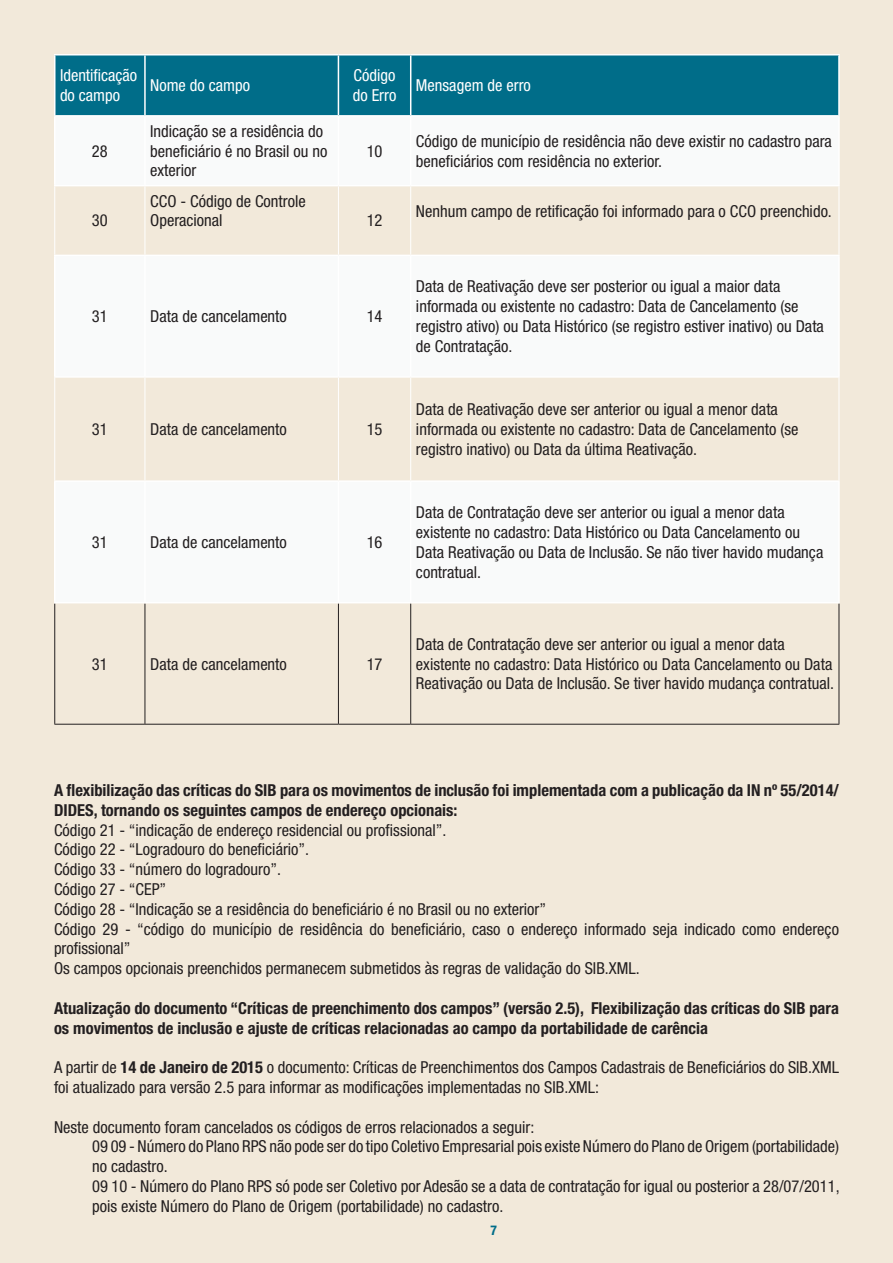
<style>
.page{position:relative;width:893px;height:1263px;background:#f2e9da}
.page>*{position:absolute;margin:0;border:0;box-sizing:border-box;transform-origin:0 0}
.t1{font:condensed 16.5px/19.8px "Helvetica Neue LT Std";color:#231f20}
.t2{font:700 condensed 16.5px/19.8px "Helvetica Neue LT Std";color:#231f20}
.t3{font:condensed 16.5px/19.8px "Helvetica Neue LT Std";color:#fff}
.t4{font:700 condensed 13.5px "Helvetica Neue LT Std";color:#006d89}
.s1{font-weight:700}
</style>
<div class="page">
<div style="left:56px;top:56px;width:782px;height:59px;background:#006d89"></div>
<svg style="left:55px;top:117px;width:784px;height:485px;fill:#f9fafa"></svg>
<hr style="left:54px;top:603px;width:1px;height:121px;background:#231f20">
<hr style="left:145px;top:603px;width:1px;height:121px;background:#231f20">
<hr style="left:338px;top:603px;width:1px;height:121px;background:#231f20">
<hr style="left:410px;top:603px;width:1px;height:121px;background:#231f20">
<hr style="left:839px;top:603px;width:1px;height:121px;background:#231f20">
<hr style="left:54px;top:724px;width:91px;height:1px;background:#231f20">
<hr style="left:145px;top:724px;width:193px;height:1px;background:#231f20">
<hr style="left:338px;top:724px;width:73px;height:1px;background:#231f20">
<hr style="left:411px;top:724px;width:428px;height:1px;background:#231f20">
<hr style="left:54px;top:54px;width:91px;height:2px;background:#fff">
<hr style="left:54px;top:56px;width:2px;height:59px;background:#fff">
<hr style="left:145px;top:54px;width:193px;height:2px;background:#fff">
<hr style="left:144px;top:56px;width:2px;height:59px;background:#fff">
<hr style="left:338px;top:54px;width:73px;height:2px;background:#fff">
<hr style="left:338px;top:56px;width:1px;height:59px;background:#fff">
<hr style="left:411px;top:54px;width:429px;height:2px;background:#fff">
<hr style="left:410px;top:56px;width:1px;height:59px;background:#fff">
<hr style="left:838px;top:56px;width:2px;height:59px;background:#fff">
<hr style="left:54px;top:186px;width:1px;height:69px;background:#fff">
<hr style="left:145px;top:186px;width:1px;height:69px;background:#fff">
<hr style="left:338px;top:186px;width:1px;height:69px;background:#fff">
<hr style="left:410px;top:186px;width:1px;height:69px;background:#fff">
<hr style="left:839px;top:186px;width:1px;height:69px;background:#fff">
<hr style="left:54px;top:378px;width:1px;height:102px;background:#fff">
<hr style="left:145px;top:378px;width:1px;height:102px;background:#fff">
<hr style="left:338px;top:378px;width:1px;height:102px;background:#fff">
<hr style="left:410px;top:378px;width:1px;height:102px;background:#fff">
<hr style="left:839px;top:378px;width:1px;height:102px;background:#fff">
<hr style="left:54px;top:115px;width:91px;height:2px;background:#fff">
<hr style="left:54px;top:480px;width:91px;height:2px;background:#fff">
<hr style="left:145px;top:115px;width:193px;height:2px;background:#fff">
<hr style="left:145px;top:480px;width:193px;height:2px;background:#fff">
<hr style="left:338px;top:115px;width:73px;height:2px;background:#fff">
<hr style="left:338px;top:480px;width:73px;height:2px;background:#fff">
<hr style="left:411px;top:115px;width:429px;height:2px;background:#fff">
<hr style="left:411px;top:480px;width:429px;height:2px;background:#fff">
<hr style="left:54px;top:117px;width:2px;height:68px;background:#fff">
<hr style="left:54px;top:185px;width:91px;height:1px;background:#fff">
<hr style="left:144px;top:117px;width:2px;height:68px;background:#fff">
<hr style="left:145px;top:185px;width:193px;height:1px;background:#fff">
<hr style="left:338px;top:117px;width:1px;height:68px;background:#fff">
<hr style="left:338px;top:185px;width:73px;height:1px;background:#fff">
<hr style="left:410px;top:117px;width:1px;height:68px;background:#fff">
<hr style="left:838px;top:117px;width:2px;height:68px;background:#fff">
<hr style="left:411px;top:185px;width:429px;height:1px;background:#fff">
<hr style="left:54px;top:255px;width:91px;height:1px;background:#fff">
<hr style="left:54px;top:256px;width:2px;height:120px;background:#fff">
<hr style="left:54px;top:376px;width:91px;height:2px;background:#fff">
<hr style="left:145px;top:255px;width:193px;height:1px;background:#fff">
<hr style="left:144px;top:256px;width:2px;height:120px;background:#fff">
<hr style="left:145px;top:376px;width:193px;height:2px;background:#fff">
<hr style="left:338px;top:255px;width:73px;height:1px;background:#fff">
<hr style="left:338px;top:256px;width:1px;height:120px;background:#fff">
<hr style="left:338px;top:376px;width:73px;height:2px;background:#fff">
<hr style="left:411px;top:255px;width:429px;height:1px;background:#fff">
<hr style="left:410px;top:256px;width:1px;height:120px;background:#fff">
<hr style="left:838px;top:256px;width:2px;height:120px;background:#fff">
<hr style="left:411px;top:376px;width:429px;height:2px;background:#fff">
<hr style="left:54px;top:482px;width:2px;height:120px;background:#fff">
<hr style="left:54px;top:602px;width:91px;height:1px;background:#fff">
<hr style="left:144px;top:482px;width:2px;height:120px;background:#fff">
<hr style="left:145px;top:602px;width:193px;height:1px;background:#fff">
<hr style="left:338px;top:482px;width:1px;height:120px;background:#fff">
<hr style="left:338px;top:602px;width:73px;height:1px;background:#fff">
<hr style="left:410px;top:482px;width:1px;height:120px;background:#fff">
<hr style="left:838px;top:482px;width:2px;height:120px;background:#fff">
<hr style="left:411px;top:602px;width:429px;height:1px;background:#fff">
<p class="t3" style="left:60px;top:65px;width:79px">Identificação do campo</p>
<p class="t3" style="left:150px;top:75px;width:101px">Nome do campo</p>
<p class="t3" style="left:353px;top:65px;width:45px">Código do Erro</p>
<p class="t3" style="left:416px;top:75px;width:116px">Mensagem de erro</p>
<p class="t1" style="left:92px;top:141px;width:17px">28</p>
<p class="t1" style="left:92px;top:211px;width:17px">30</p>
<p class="t1" style="left:150px;top:121px;width:179px">Indicação se a residência do beneficiário é no Brasil ou no exterior</p>
<p class="t1" style="left:150px;top:191px;width:157px">CCO - Código de Controle<br>Operacional</p>
<p class="t1" style="left:367px;top:141px;width:17px">10</p>
<p class="t1" style="left:416px;top:131px;width:417px">Código de município de residência não deve existir no cadastro para beneficiários com residência no exterior.</p>
<p class="t1" style="left:367px;top:211px;width:17px">12</p>
<p class="t1" style="left:416px;top:201px;width:417px">Nenhum campo de retificação foi informado para o CCO preenchido.</p>
<p class="t1" style="left:92px;top:306px;width:17px">31</p>
<p class="t1" style="left:150px;top:306px;width:138px">Data de cancelamento</p>
<p class="t1" style="left:367px;top:306px;width:17px">14</p>
<p class="t1" style="left:92px;top:419px;width:17px">31</p>
<p class="t1" style="left:150px;top:419px;width:138px">Data de cancelamento</p>
<p class="t1" style="left:367px;top:419px;width:17px">15</p>
<p class="t1" style="left:92px;top:532px;width:17px">31</p>
<p class="t1" style="left:150px;top:532px;width:138px">Data de cancelamento</p>
<p class="t1" style="left:367px;top:532px;width:17px">16</p>
<p class="t1" style="left:92px;top:654px;width:17px">31</p>
<p class="t1" style="left:150px;top:654px;width:138px">Data de cancelamento</p>
<p class="t1" style="left:367px;top:654px;width:17px">17</p>
<p class="t1" style="left:416px;top:276px;width:409px">Data de Reativação deve ser posterior ou igual a maior data informada ou existente no cadastro: Data de Cancelamento (se registro ativo) ou Data Histórico (se registro estiver inativo) ou Data de Contratação.</p>
<p class="t1" style="left:416px;top:399px;width:384px">Data de Reativação deve ser anterior ou igual a menor data informada ou existente no cadastro: Data de Cancelamento (se registro inativo) ou Data da última Reativação.</p>
<p class="t1" style="left:416px;top:502px;width:409px">Data de Contratação deve ser anterior ou igual a menor data existente no cadastro: Data Histórico ou Data Cancelamento ou Data Reativação ou Data de Inclusão. Se não tiver havido mudança contratual.</p>
<p class="t1" style="left:416px;top:634px;width:419px">Data de Contratação deve ser anterior ou igual a menor data existente no cadastro: Data Histórico ou Data Cancelamento ou Data<br>Reativação ou Data de Inclusão. Se tiver havido mudança contratual.</p>
<p class="t2" style="left:54px;top:780px;width:787px">A flexibilização das críticas do SIB para os movimentos de inclusão foi implementada com a publicação da IN nº 55/2014/<br>DIDES, tornando os seguintes campos de endereço opcionais:</p>
<p class="t1" style="left:54px;top:820px;width:786px">Código 21 - “indicação de endereço residencial ou profissional”.<br>Código 22 - “Logradouro do beneficiário”.<br>Código 33 - “número do logradouro”.<br>Código 27 - “CEP”<br>Código 28 - “Indicação se a residência do beneficiário é no Brasil ou no exterior”<br>Código 29 - “código do município de residência do beneficiário, caso o endereço informado seja indicado como endereço profissional”<br>Os campos opcionais preenchidos permanecem submetidos às regras de validação do SIB.XML.</p>
<p class="t2" style="left:54px;top:998px;width:786px">Atualização do documento “Críticas de preenchimento dos campos” (versão 2.5), Flexibilização das críticas do SIB para os movimentos de inclusão e ajuste de críticas relacionadas ao campo da portabilidade de carência</p>
<p class="t1" style="left:54px;top:1057px;width:786px">A partir de <span class="s1">14 de Janeiro de 2015</span> o documento: Críticas de Preenchimentos dos Campos Cadastrais de Beneficiários do SIB.XML foi atualizado para versão 2.5 para informar as modificações implementadas no SIB.XML:</p>
<p class="t1" style="left:92px;top:1117px;width:749px;text-indent:-38px">Neste documento foram cancelados os códigos de erros relacionados a seguir:<br>09 09 - Número do Plano RPS não pode ser do tipo Coletivo Empresarial pois existe Número do Plano de Origem (portabilidade) no cadastro.<br>09 10 - Número do Plano RPS só pode ser Coletivo por Adesão se a data de contratação for igual ou posterior a 28/07/2011, pois existe Número do Plano de Origem (portabilidade) no cadastro.</p>
<p class="t4" style="left:490px;top:1221px;width:8px">7</p>
</div>
